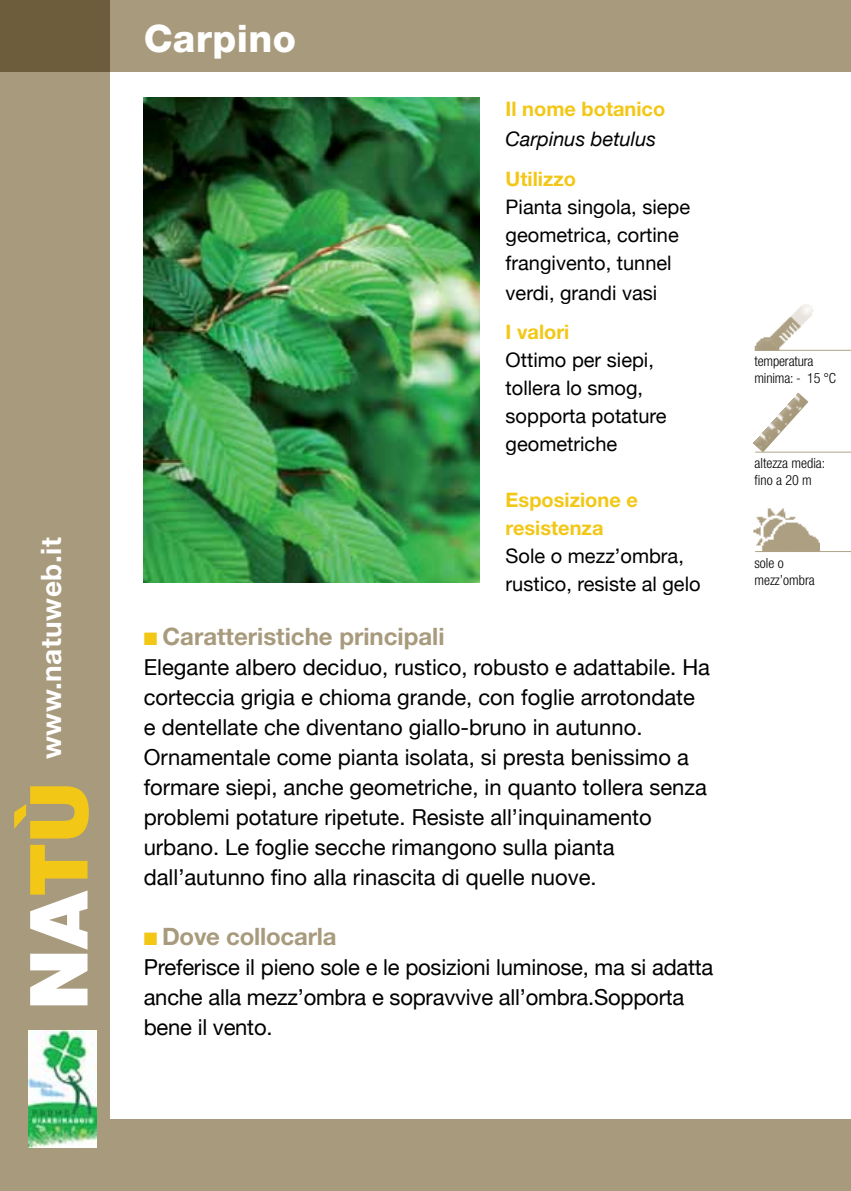
<style>
.page{position:relative;width:851px;height:1191px;background:#fff}
.page>*{position:absolute;margin:0;border:0;box-sizing:border-box;transform-origin:0 0}
.t1{font:800 38px "Helvetica Neue";letter-spacing:.01em;color:#fff}
.t2{font:700 28px "Helvetica Neue";letter-spacing:.02em;color:#fff}
.t3{font:700 24px "Helvetica Neue LT Std";color:#a89a7c}
.t4{font:22px/30px "Helvetica Neue";color:#000}
.t5{font:20px/28px "Helvetica Neue";color:#000}
.t6{font:700 20px/28px "Helvetica Neue LT Std";color:#f3c716}
.t7{font:italic 20px "Helvetica Neue";color:#000}
.t8{font:300 condensed 14px/16.8px "Helvetica Neue LT Std";color:#000}
.s1{color:#f3c716}
</style>
<div class="page">
<div style="left:0;top:1119px;width:850px;height:72px;background:#a89a7c"></div>
<div style="left:0;top:0;width:110px;height:1191px;background:#a89a7c"></div>
<svg style="left:14px;top:786px;width:75px;height:219px"></svg>
<img style="left:28px;top:1030px;width:69px;height:117px">
<div style="left:0;top:0;width:850px;height:72px;background:#a89a7c"></div>
<img style="left:754px;top:304px;width:60px;height:46px">
<hr style="left:755px;top:350px;width:95px;height:1px;background:#afa286">
<img style="left:752px;top:392px;width:56px;height:60px">
<hr style="left:755px;top:452px;width:95px;height:1px;background:#afa286">
<img style="left:753px;top:508px;width:66px;height:43px">
<hr style="left:755px;top:551px;width:95px;height:1px;background:#afa286">
<img style="left:144px;top:97px;width:335px;height:485px">
<p class="t2" style="left:34px;top:759px;width:223px;rotate:-90deg">www.natuweb.it</p>
<h1 class="t1" style="left:144px;top:16px;width:154px">Carpino</h1>
<p class="t6" style="left:505px;top:95px;width:161px">Il nome botanico</p>
<p class="t7" style="left:505px;top:127px;width:152px">Carpinus betulus</p>
<p class="t6" style="left:505px;top:164px;width:72px">Utilizzo</p>
<p class="t5" style="left:505px;top:192px;width:186px">Pianta singola, siepe geometrica, cortine frangivento, tunnel</p>
<p class="t5" style="left:505px;top:278px;width:153px">verdi, grandi vasi</p>
<p class="t6" style="left:505px;top:317px;width:65px">I valori</p>
<p class="t5" style="left:505px;top:345px;width:162px">Ottimo per siepi, tollera lo smog, sopporta potature geometriche</p>
<p class="t6" style="left:505px;top:485px;width:134px">Esposizione e resistenza</p>
<p class="t5" style="left:505px;top:541px;width:196px">Sole o mezz’ombra, rustico, resiste al gelo</p>
<p class="t3" style="left:144px;top:621px;width:302px"><span class="s1">■</span> Caratteristiche principali</p>
<p class="t4" style="left:144px;top:651px;width:567px">Elegante albero deciduo, rustico, robusto e adattabile. Ha corteccia grigia e chioma grande, con foglie arrotondate e dentellate che diventano giallo-bruno in autunno.<br>Ornamentale come pianta isolata, si presta benissimo a formare siepi, anche geometriche, in quanto tollera senza problemi potature ripetute. Resiste all’inquinamento urbano. Le foglie secche rimangono sulla pianta dall’autunno fino alla rinascita di quelle nuove.</p>
<p class="t3" style="left:144px;top:921px;width:194px"><span class="s1">■</span> Dove collocarla</p>
<p class="t4" style="left:144px;top:951px;width:571px">Preferisce il pieno sole e le posizioni luminose, ma si adatta anche alla mezz’ombra e sopravvive all’ombra.Sopporta bene il vento.</p>
<p class="t8" style="left:754px;top:352px;width:83px">temperatura minima: - 15 °C</p>
<p class="t8" style="left:754px;top:455px;width:72px">altezza media: fino a 20 m</p>
<p class="t8" style="left:754px;top:554px;width:62px">sole o mezz’ombra</p>
</div>
